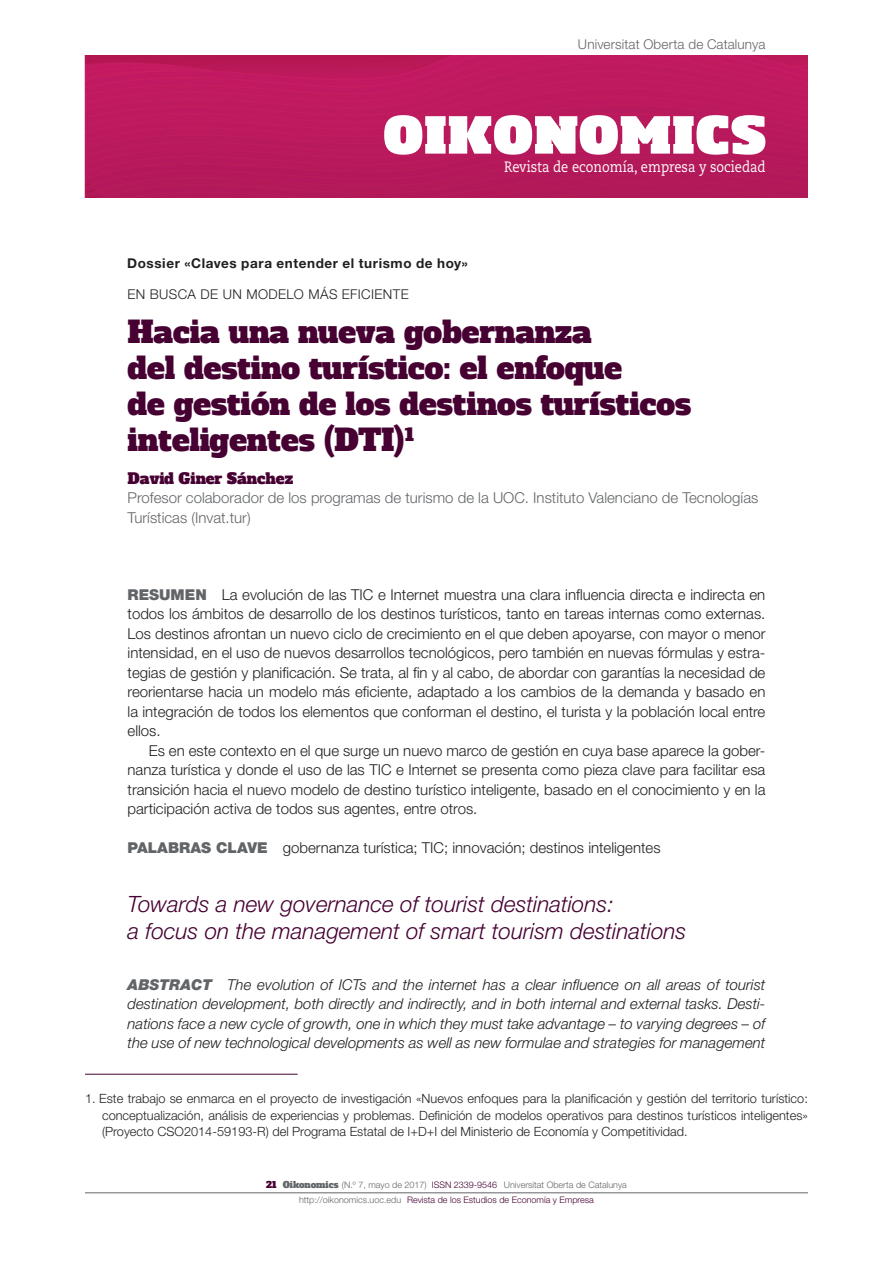
<style>
.page{position:relative;width:893px;height:1263px;background:#fff}
.page>*{position:absolute;margin:0;border:0;box-sizing:border-box;transform-origin:0 0}
._02_Titulo{font:30px/36px "Alfa Slab One";color:#460132}
._06_Traduccion_titul{font:italic 300 22.5px/27px "Helvetica Neue LT Std";color:#460132}
._05_Texto_resumen{font:300 15px/19.5px "Helvetica Neue LT Std";color:#231f20;text-align:justify}
._05_texto_Abstract{font:italic 300 15px/19.5px "Helvetica Neue LT Std";color:#231f20;text-align:justify}
._04_Cargo_autor{font:300 15px/19.5px "Helvetica Neue LT Std";color:#626568}
.t1{font:15px "Caecilia LT Std";color:#fff;scale:.86 1}
._03_Autor{font:15px "Alfa Slab One";color:#460132}
._01_Articulo_dossier{font:700 13.5px "Helvetica Neue LT Std";letter-spacing:.045em;color:#231f20}
._01_Articulo_editori{font:300 13.5px "Helvetica Neue LT Std";letter-spacing:.03em;color:#231f20}
.t2{font:300 13.5px "Helvetica Neue LT Std";letter-spacing:.01em;color:#626568}
._09_Notas{font:300 12.75px/16.5px "Helvetica Neue LT Std";color:#231f20;text-align:justify}
.t3{font:300 9px "Helvetica Neue LT Std";color:#626568}
.t4{font:300 9px "Helvetica Neue LT Std";color:#460132}
.s1{font-weight:900;color:#626568}
.s2{font-family:"Alfa Slab One";font-weight:400;color:#460132}
.s3{font-family:"Alfa Slab One";font-weight:400}
.s4{color:#460132}
.s5{color:#626568}
</style>
<div class="page">
<hr style="left:85px;top:1192px;width:723px;height:1px;background:#626568">
<img style="left:85px;top:56px;width:723px;height:142px">
<svg style="left:384px;top:115px;width:381px;height:40px"></svg>
<hr style="left:85px;top:1074px;width:213px;height:1px;background:#460132">
<p class="t2" style="left:578px;top:36px;width:189px">Universitat Oberta de Catalunya</p>
<p class="_01_Articulo_dossier" style="left:127px;top:255px;width:342px">Dossier «Claves para entender el turismo de hoy»</p>
<p class="t1" style="left:504px;top:158px;width:306px">Revista de economía, empresa y sociedad</p>
<p class="_01_Articulo_editori" style="left:128px;top:286px;width:283px">EN BUSCA DE UN MODELO MÁS EFICIENTE</p>
<p class="_02_Titulo" style="left:128px;top:315px;width:565px">Hacia una nueva gobernanza<br>del destino turístico: el enfoque<br>de gestión de los destinos turísticos inteligentes (DTI)<sup>1</sup></p>
<p class="_03_Autor" style="left:128px;top:468px;width:167px">David Giner Sánchez</p>
<p class="_04_Cargo_autor" style="left:128px;top:488px;width:632px">Profesor colaborador de los programas de turismo de la UOC. Instituto Valenciano de Tecnologías<br>Turísticas (Invat.tur)</p>
<p class="_05_Texto_resumen" style="left:128px;top:584px;width:639px"><span class="s1">RESUMEN</span> La evolución de las TIC e Internet muestra una clara influencia directa e indirecta en todos los ámbitos de desarrollo de los destinos turísticos, tanto en tareas internas como externas.<br>Los destinos afrontan un nuevo ciclo de crecimiento en el que deben apoyarse, con mayor o menor intensidad, en el uso de nuevos desarrollos tecnológicos, pero también en nuevas fórmulas y estra&shy;tegias de gestión y planificación. Se trata, al fin y al cabo, de abordar con garantías la necesidad de reorientarse hacia un modelo más eficiente, adaptado a los cambios de la demanda y basado en la integración de todos los elementos que conforman el destino, el turista y la población local entre ellos.</p>
<p class="_05_Texto_resumen" style="left:128px;top:740px;width:639px;text-indent:21px">Es en este contexto en el que surge un nuevo marco de gestión en cuya base aparece la gober&shy;nanza turística y donde el uso de las TIC e Internet se presenta como pieza clave para facilitar esa transición hacia el nuevo modelo de destino turístico inteligente, basado en el conocimiento y en la participación activa de todos sus agentes, entre otros.</p>
<p class="_05_Texto_resumen" style="left:128px;top:838px;width:534px"><span class="s1">PALABRAS CLAVE</span> gobernanza turística; TIC; innovación; destinos inteligentes</p>
<p class="_06_Traduccion_titul" style="left:128px;top:890px;width:560px">Towards a new governance of tourist destinations:<br>a focus on the management of smart tourism destinations</p>
<p class="_05_texto_Abstract" style="left:128px;top:975px;width:639px"><span class="s1">ABSTRACT</span> The evolution of ICTs and the internet has a clear influence on all areas of tourist destination development, both directly and indirectly, and in both internal and external tasks. Desti&shy;nations face a new cycle of growth, one in which they must take advantage – to varying degrees – of the use of new technological developments as well as new formulae and strategies for management</p>
<p class="_09_Notas" style="left:102px;top:1090px;width:707px;text-indent:-17px">1. Este trabajo se enmarca en el proyecto de investigación «Nuevos enfoques para la planificación y gestión del territorio turístico: conceptualización, análisis de experiencias y problemas. Definición de modelos operativos para destinos turísticos inteligentes» (Proyecto CSO2014-59193-R) del Programa Estatal de I+D+I del Ministerio de Economía y Competitividad.</p>
<p class="t3" style="left:266px;top:1179px;width:362px"><span class="s2">21</span> <span class="s3">Oikonomics</span> (N.º 7, mayo de 2017) <span class="s4">ISSN 2339-9546</span> Universitat Oberta de Catalunya</p>
<p class="t4" style="left:299px;top:1194px;width:296px"><span class="s5">http://oikonomics.uoc.edu</span> Revista de los Estudios de Economía y Empresa</p>
</div>
